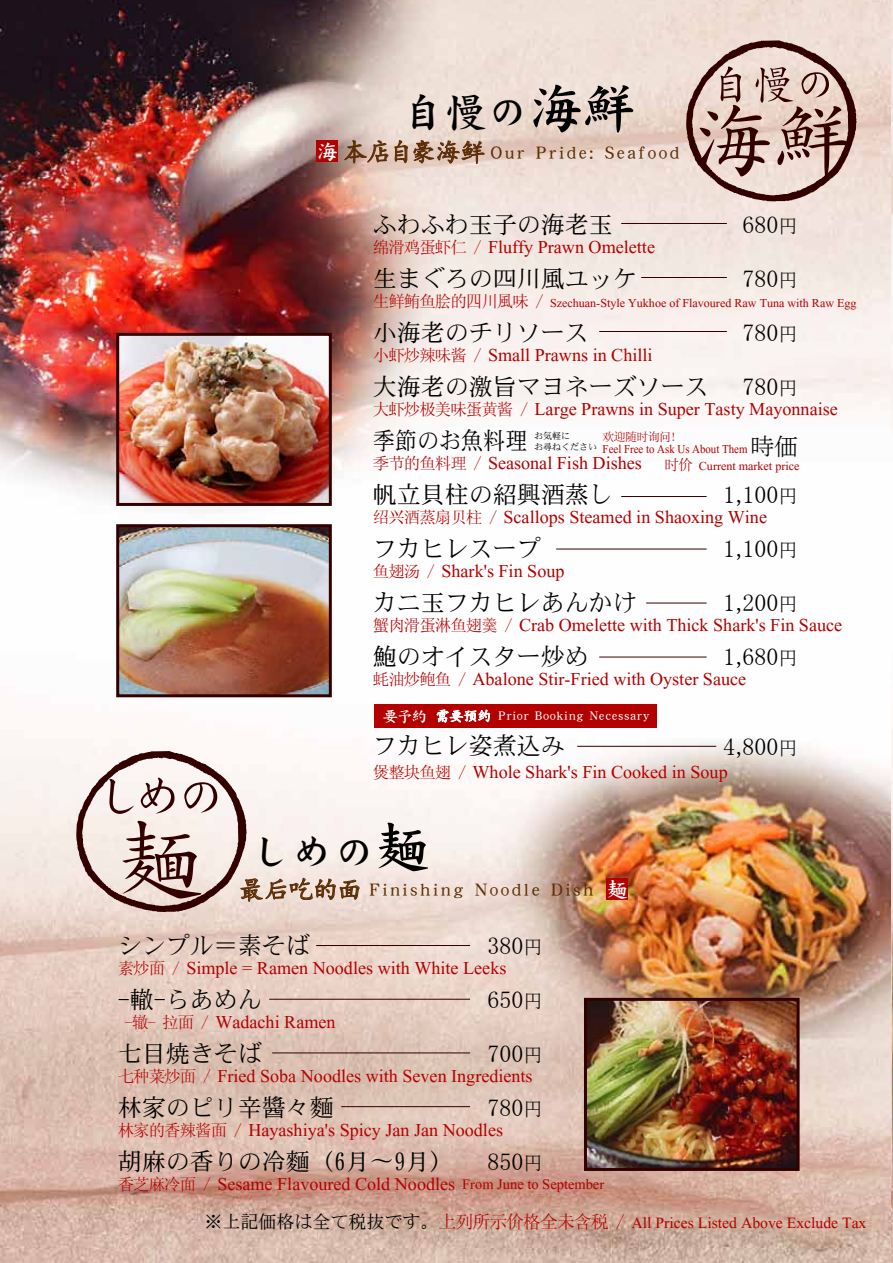
<style>
.page{position:relative;width:893px;height:1263px;background:#fff}
.page>*{position:absolute;margin:0;border:0;box-sizing:border-box;transform-origin:0 0}
.t1{font:42px "DF Kai Sho Bd WINP RKSJ H";color:#000}
.t2{font:24px "FC Heisei Minchotai";color:#000}
.t3{font:24px "MS P Mincho";color:#000}
.t4{font:24px "FC Heisei Minchotai";color:#000;scale:.92 1}
.t5{font:22.5px "Aparajita";color:#b30000}
.t6{font:19.5px "Aparajita";color:#b30000}
.t7{font:18px "Aparajita";color:#b30000}
.t8{font:16.5px "DF Kai Sho Bd WINP RKSJ H";letter-spacing:.2em;color:#5c2e07}
.t9{font:15px "Aparajita";color:#b30000}
.t10{font:15px "Aparajita";color:#b30000;scale:.9 1}
.t11{font:12px "Sim Sun";letter-spacing:-.06em;color:#b30000}
.t12{font:11.4px "DF Kai Sho Bd WINP RKSJ H";letter-spacing:.12em;color:#fff}
.t13{font:9px/10.8px "FC Heisei Minchotai";color:#000}
.s1{font-size:54px}
.s2{font-size:21px;color:#fff}
.s3{font-family:"Kai Ti";font-size:25.5px}
.s4{font-size:19.5px}
.s5{font-family:"Sim Sun";font-size:16.5px}
.s6{font-family:"Sim Sun"}
.s7{font-size:16.05px}
.s8{font-family:"Kai Ti";font-size:14.55px}
.s9{font-family:"MS P Mincho"}
.s10{font-family:"FC Heisei Minchotai";font-size:18px;color:#000}
.s11{font-family:"Sim Sun";font-size:18px}
</style>
<div class="page">
<img style="left:0;top:0;width:891px;height:1263px">
<img style="left:891px;top:0;width:2px;height:1263px">
<svg style="left:686px;top:40px;width:171px;height:162px;background:#c0a69f"></svg>
<img style="left:120px;top:528px;width:208px;height:165px">
<div style="left:116px;top:524px;width:216px;height:173px;border:3px solid #300"></div>
<img style="left:120px;top:337px;width:208px;height:165px">
<div style="left:116px;top:333px;width:216px;height:173px;border:3px solid #300"></div>
<img style="left:588px;top:1002px;width:208px;height:165px">
<div style="left:584px;top:998px;width:216px;height:173px;border:3px solid #300"></div>
<svg style="left:344px;top:140px;width:44px;height:24px"></svg>
<svg style="left:395px;top:140px;width:90px;height:24px;background:#b59580"></svg>
<div style="left:317px;top:141px;width:21px;height:21px;background:#b30000"></div>
<hr style="left:621px;top:223px;width:106px;height:1px;background:#300">
<hr style="left:577px;top:746px;width:139px;height:1px;background:#300">
<hr style="left:641px;top:277px;width:86px;height:1px;background:#300">
<hr style="left:599px;top:331px;width:128px;height:1px;background:#300">
<hr style="left:556px;top:549px;width:151px;height:1px;background:#300">
<hr style="left:621px;top:496px;width:86px;height:1px;background:#300">
<hr style="left:646px;top:603px;width:61px;height:1px;background:#300">
<hr style="left:599px;top:657px;width:108px;height:1px;background:#300">
<svg style="left:76px;top:751px;width:284px;height:161px"></svg>
<div style="left:607px;top:878px;width:21px;height:21px;background:#b30000"></div>
<hr style="left:316px;top:945px;width:154px;height:1px;background:#300">
<hr style="left:269px;top:999px;width:201px;height:1px;background:#300">
<hr style="left:272px;top:1052px;width:198px;height:1px;background:#300">
<hr style="left:341px;top:1106px;width:129px;height:1px;background:#300">
<div style="left:374px;top:704px;width:282px;height:24px;background:#b30000"></div>
<svg style="left:437px;top:709px;width:53px;height:14px"></svg>
<h1 class="t1" style="left:402px;top:91px;width:235px">自慢の<span class="s1">海鮮</span></h1>
<p class="t8" style="left:317px;top:144px;width:363px"><span class="s2">海</span><span class="s3">本店自豪海鲜</span> Our Pride: Seafood</p>
<p class="t2" style="left:373px;top:213px;width:242px">ふわふわ玉子の海老玉</p>
<p class="t2" style="left:373px;top:267px;width:266px">生まぐろの四川風ユッケ</p>
<p class="t2" style="left:373px;top:321px;width:218px">小海老のチリソース</p>
<p class="t2" style="left:373px;top:375px;width:338px">大海老の激旨マヨネーズソース</p>
<p class="t4" style="left:373px;top:429px;width:169px">季節のお魚料理</p>
<p class="t2" style="left:373px;top:483px;width:242px">帆立貝柱の紹興酒蒸し</p>
<p class="t2" style="left:373px;top:537px;width:170px">フカヒレスープ</p>
<p class="t2" style="left:373px;top:591px;width:266px">カニ玉フカヒレあんかけ</p>
<p class="t2" style="left:373px;top:645px;width:218px">鮑のオイスター炒め</p>
<p class="t3" style="left:743px;top:212px;width:57px">680<span class="s4">円</span></p>
<p class="t3" style="left:743px;top:266px;width:57px">780<span class="s4">円</span></p>
<p class="t3" style="left:743px;top:320px;width:57px">780<span class="s4">円</span></p>
<p class="t3" style="left:743px;top:374px;width:57px">780<span class="s4">円</span></p>
<p class="t5" style="left:373px;top:236px;width:284px"><span class="s5">绵滑鸡蛋虾仁 /</span> Fluffy Prawn Omelette</p>
<p class="t9" style="left:373px;top:295px;width:485px"><span class="s5">生鲜鲔鱼脍的四川風味 /</span> Szechuan-Style Yukhoe of Flavoured Raw Tuna with Raw Egg</p>
<p class="t5" style="left:373px;top:344px;width:281px"><span class="s5">小虾炒辣味酱 /</span> Small Prawns in Chilli</p>
<p class="t5" style="left:373px;top:398px;width:466px"><span class="s5">大虾炒极美味蛋黄酱 /</span> Large Prawns in Super Tasty Mayonnaise</p>
<p class="t5" style="left:373px;top:452px;width:271px"><span class="s5">季节的鱼料理 /</span> Seasonal Fish Dishes</p>
<p class="t5" style="left:373px;top:506px;width:396px"><span class="s5">绍兴酒蒸扇贝柱 /</span> Scallops Steamed in Shaoxing Wine</p>
<p class="t5" style="left:373px;top:560px;width:193px"><span class="s5">鱼翅汤 /</span> Shark's Fin Soup</p>
<p class="t5" style="left:373px;top:614px;width:471px"><span class="s5">蟹肉滑蛋淋鱼翅羹 /</span> Crab Omelette with Thick Shark's Fin Sauce</p>
<p class="t5" style="left:373px;top:668px;width:375px"><span class="s5">蚝油炒鲍鱼 /</span> Abalone Stir-Fried with Oyster Sauce</p>
<p class="t11" style="left:603px;top:431px;width:75px">欢迎随时询问!</p>
<p class="t10" style="left:603px;top:442px;width:162px">Feel Free to Ask Us About Them</p>
<p class="t13" style="left:534px;top:430px;width:64px">お気軽に<br>お尋ねください</p>
<p class="t3" style="left:750px;top:434px;width:49px">時価</p>
<p class="t9" style="left:664px;top:458px;width:137px"><span class="s6">时价</span> Current market price</p>
<p class="t3" style="left:723px;top:482px;width:76px">1,100<span class="s4">円</span></p>
<p class="t3" style="left:723px;top:536px;width:76px">1,100<span class="s4">円</span></p>
<p class="t3" style="left:723px;top:590px;width:76px">1,200<span class="s4">円</span></p>
<p class="t3" style="left:723px;top:644px;width:76px">1,680<span class="s4">円</span></p>
<p class="t12" style="left:382px;top:710px;width:269px"><span class="s7">要予約</span><span class="s8">需要预约</span> Prior Booking Necessary</p>
<p class="t2" style="left:373px;top:734px;width:194px">フカヒレ姿煮込み</p>
<p class="t3" style="left:723px;top:735px;width:76px">4,800<span class="s4">円</span></p>
<p class="t5" style="left:373px;top:761px;width:356px"><span class="s5">煲整块鱼翅 /</span> Whole Shark's Fin Cooked in Soup</p>
<h1 class="t1" style="left:249px;top:830px;width:181px">しめの<span class="s1">麺</span></h1>
<p class="t8" style="left:238px;top:882px;width:391px"><span class="s3">最后吃的面</span> Finishing Noodle Dish <span class="s2">麺</span></p>
<p class="t2" style="left:118px;top:933px;width:193px">シンプル＝素そば</p>
<p class="t2" style="left:118px;top:987px;width:145px">-轍-らあめん</p>
<p class="t2" style="left:118px;top:1041px;width:145px">七目焼きそば</p>
<p class="t2" style="left:118px;top:1095px;width:217px">林家のピリ辛醤々麺</p>
<p class="t2" style="left:118px;top:1149px;width:337px">胡麻の香りの冷麺（6月<span class="s9">〜</span>9月）</p>
<p class="t3" style="left:487px;top:934px;width:57px">380<span class="s4">円</span></p>
<p class="t3" style="left:487px;top:988px;width:57px">650<span class="s4">円</span></p>
<p class="t3" style="left:487px;top:1042px;width:57px">700<span class="s4">円</span></p>
<p class="t3" style="left:487px;top:1096px;width:57px">780<span class="s4">円</span></p>
<p class="t3" style="left:487px;top:1150px;width:57px">850<span class="s4">円</span></p>
<p class="t7" style="left:462px;top:1175px;width:143px">From June to September</p>
<p class="t5" style="left:118px;top:956px;width:390px"><span class="s5">素炒面 /</span> Simple = Ramen Noodles with White Leeks</p>
<p class="t5" style="left:125px;top:1010px;width:212px"><span class="s5">-辙- 拉面 /</span> Wadachi Ramen</p>
<p class="t5" style="left:118px;top:1064px;width:416px"><span class="s5">七种菜炒面 /</span> Fried Soba Noodles with Seven Ingredients</p>
<p class="t5" style="left:118px;top:1118px;width:387px"><span class="s5">林家的香辣酱面 /</span> Hayashiya's Spicy Jan Jan Noodles</p>
<p class="t5" style="left:118px;top:1172px;width:339px"><span class="s5">香芝麻冷面 /</span> Sesame Flavoured Cold Noodles</p>
<p class="t6" style="left:205px;top:1214px;width:663px"><span class="s10">※上記価格は全て税抜です。</span><span class="s11">上列所示价格全未含税 /</span> All Prices Listed Above Exclude Tax</p>
</div>
